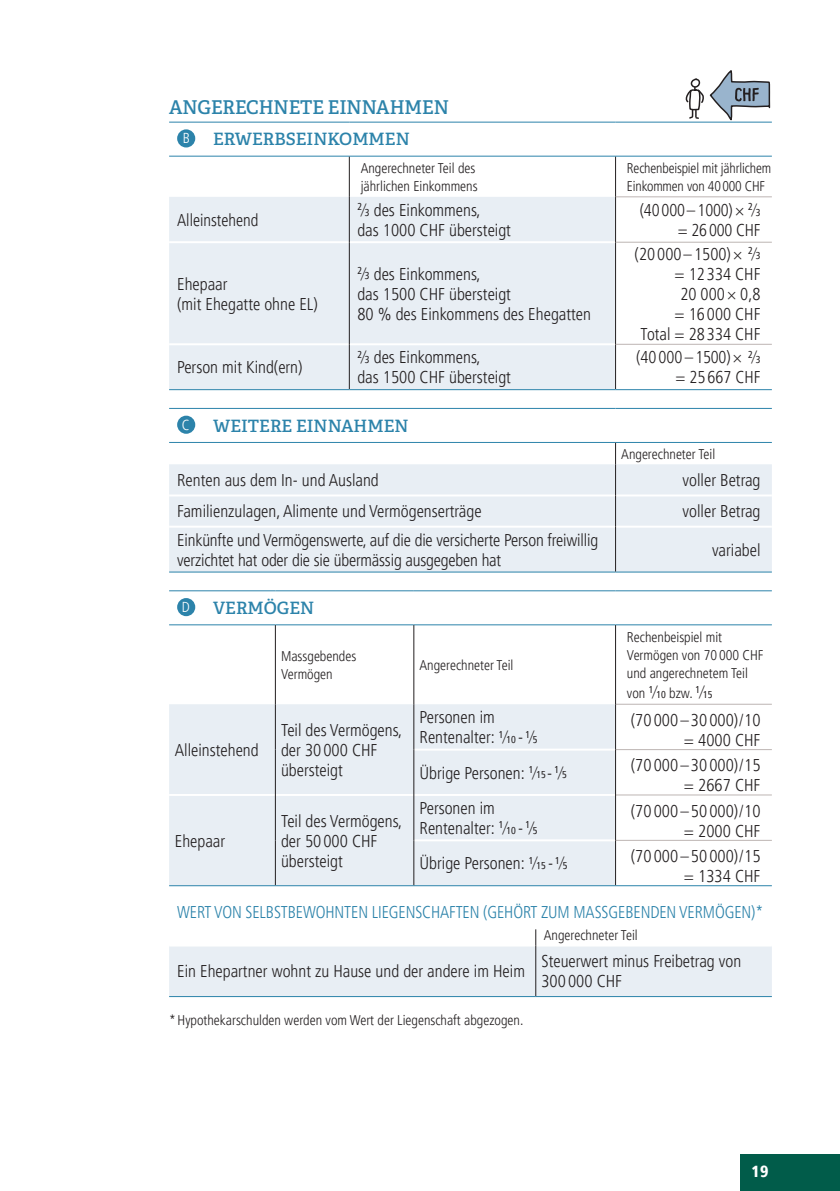
<style>
.page{position:relative;width:840px;height:1191px;background:#fff}
.page>*{position:absolute;margin:0;border:0;box-sizing:border-box;transform-origin:0 0}
.t1{font:600 19px "Adelle";letter-spacing:-.005em;color:#2c83aa}
.t2{font:300 condensed 17px/20px "Frutiger LT Pro";color:#231f20}
.t3{font:300 condensed 17px "Frutiger LT Pro";letter-spacing:-.01em;color:#2c83aa}
.t4{font:600 17px "Adelle";color:#2c83aa}
.t5{font:900 condensed 16px "Frutiger LT Pro";color:#fff}
.t6{font:300 condensed 14.4px "Frutiger LT Pro";color:#fff}
.t7{font:300 condensed 14px/18px "Frutiger LT Pro";color:#231f20}
.s1{font-weight:400;font-size:10px}
.s2{font-size:17px}
</style>
<div class="page">
<div style="left:740px;top:1154px;width:99px;height:37px;background:#015c4a"></div>
<div style="left:169px;top:197px;width:446px;height:192px;background:#e8eef4"></div>
<hr style="left:169px;top:241px;width:180px;height:2px;background:#fff">
<hr style="left:349px;top:241px;width:266px;height:2px;background:#fff">
<hr style="left:169px;top:343px;width:180px;height:2px;background:#fff">
<hr style="left:349px;top:343px;width:266px;height:2px;background:#fff">
<hr style="left:349px;top:156px;width:1px;height:41px;background:#231f20">
<hr style="left:615px;top:156px;width:1px;height:41px;background:#231f20">
<hr style="left:349px;top:197px;width:1px;height:45px;background:#231f20">
<hr style="left:615px;top:197px;width:1px;height:45px;background:#231f20">
<hr style="left:349px;top:242px;width:1px;height:102px;background:#231f20">
<hr style="left:615px;top:242px;width:1px;height:102px;background:#231f20">
<hr style="left:349px;top:344px;width:1px;height:45px;background:#231f20">
<hr style="left:615px;top:344px;width:1px;height:45px;background:#231f20">
<hr style="left:169px;top:122px;width:180px;height:1px;background:#2c83aa">
<hr style="left:349px;top:122px;width:266px;height:1px;background:#2c83aa">
<hr style="left:615px;top:122px;width:156px;height:1px;background:#2c83aa">
<hr style="left:169px;top:156px;width:180px;height:1px;background:#2c83aa">
<hr style="left:349px;top:156px;width:266px;height:1px;background:#2c83aa">
<hr style="left:615px;top:156px;width:156px;height:1px;background:#2c83aa">
<hr style="left:169px;top:389px;width:180px;height:1px;background:#2c83aa">
<hr style="left:349px;top:389px;width:266px;height:1px;background:#2c83aa">
<hr style="left:615px;top:389px;width:156px;height:1px;background:#2c83aa">
<hr style="left:615px;top:196px;width:156px;height:1px;background:#bdb5b3">
<hr style="left:615px;top:242px;width:156px;height:1px;background:#bdb5b3">
<hr style="left:615px;top:344px;width:156px;height:1px;background:#bdb5b3">
<div style="left:177px;top:129px;width:18px;height:18px;background:#2c83aa;border-radius:50%"></div>
<div style="left:169px;top:464px;width:602px;height:107px;background:#e8eef4"></div>
<hr style="left:169px;top:494px;width:446px;height:2px;background:#fff">
<hr style="left:615px;top:494px;width:156px;height:2px;background:#fff">
<hr style="left:169px;top:525px;width:446px;height:2px;background:#fff">
<hr style="left:615px;top:525px;width:156px;height:2px;background:#fff">
<hr style="left:169px;top:571px;width:446px;height:1px;background:#2c83aa">
<hr style="left:615px;top:571px;width:156px;height:1px;background:#2c83aa">
<hr style="left:615px;top:464px;width:1px;height:31px;background:#231f20">
<hr style="left:615px;top:495px;width:1px;height:31px;background:#231f20">
<hr style="left:615px;top:526px;width:1px;height:45px;background:#231f20">
<svg style="left:169px;top:408px;width:602px;height:56px"></svg>
<div style="left:177px;top:416px;width:18px;height:18px;background:#2c83aa;border-radius:50%"></div>
<div style="left:169px;top:704px;width:446px;height:181px;background:#e8eef4"></div>
<hr style="left:414px;top:748px;width:201px;height:2px;background:#fff">
<hr style="left:169px;top:794px;width:106px;height:2px;background:#fff">
<hr style="left:275px;top:794px;width:138px;height:2px;background:#fff">
<hr style="left:414px;top:794px;width:201px;height:2px;background:#fff">
<hr style="left:414px;top:839px;width:201px;height:2px;background:#fff">
<hr style="left:169px;top:590px;width:106px;height:1px;background:#2c83aa">
<hr style="left:275px;top:590px;width:138px;height:1px;background:#2c83aa">
<hr style="left:413px;top:590px;width:202px;height:1px;background:#2c83aa">
<hr style="left:615px;top:590px;width:156px;height:1px;background:#2c83aa">
<hr style="left:169px;top:624px;width:106px;height:1px;background:#2c83aa">
<hr style="left:275px;top:624px;width:138px;height:1px;background:#2c83aa">
<hr style="left:413px;top:624px;width:202px;height:1px;background:#2c83aa">
<hr style="left:615px;top:624px;width:156px;height:1px;background:#2c83aa">
<hr style="left:413px;top:885px;width:202px;height:1px;background:#2c83aa">
<hr style="left:615px;top:885px;width:156px;height:1px;background:#2c83aa">
<hr style="left:169px;top:885px;width:106px;height:1px;background:#2c83aa">
<hr style="left:275px;top:885px;width:138px;height:1px;background:#2c83aa">
<hr style="left:615px;top:704px;width:156px;height:1px;background:#bdb5b3">
<hr style="left:615px;top:749px;width:156px;height:1px;background:#bdb5b3">
<hr style="left:615px;top:794px;width:156px;height:1px;background:#bdb5b3">
<hr style="left:615px;top:840px;width:156px;height:1px;background:#bdb5b3">
<hr style="left:275px;top:625px;width:1px;height:79px;background:#231f20">
<hr style="left:413px;top:625px;width:1px;height:79px;background:#231f20">
<hr style="left:615px;top:625px;width:1px;height:79px;background:#231f20">
<hr style="left:275px;top:704px;width:1px;height:45px;background:#231f20">
<hr style="left:413px;top:704px;width:1px;height:45px;background:#231f20">
<hr style="left:615px;top:704px;width:1px;height:45px;background:#231f20">
<hr style="left:275px;top:749px;width:1px;height:46px;background:#231f20">
<hr style="left:413px;top:749px;width:1px;height:46px;background:#231f20">
<hr style="left:615px;top:749px;width:1px;height:46px;background:#231f20">
<hr style="left:275px;top:795px;width:1px;height:45px;background:#231f20">
<hr style="left:413px;top:795px;width:1px;height:45px;background:#231f20">
<hr style="left:615px;top:795px;width:1px;height:45px;background:#231f20">
<hr style="left:275px;top:840px;width:1px;height:45px;background:#231f20">
<hr style="left:413px;top:840px;width:1px;height:45px;background:#231f20">
<hr style="left:615px;top:840px;width:1px;height:45px;background:#231f20">
<div style="left:177px;top:598px;width:18px;height:18px;background:#2c83aa;border-radius:50%"></div>
<hr style="left:169px;top:996px;width:366px;height:1px;background:#2c83aa">
<hr style="left:535px;top:996px;width:236px;height:1px;background:#2c83aa">
<svg style="left:169px;top:929px;width:602px;height:67px"></svg>
<svg style="left:683px;top:70px;width:87px;height:53px"></svg>
<p class="t1" style="left:169px;top:95px;width:281px">ANGERECHNETE EINNAHMEN</p>
<p class="t6" style="left:183px;top:130px;width:9px">B</p>
<p class="t4" style="left:213px;top:129px;width:198px">ERWERBSEINKOMMEN</p>
<p class="t7" style="left:360px;top:159px;width:118px">Angerechneter Teil des jährlichen Einkommens</p>
<p class="t7" style="left:626px;top:159px;width:146px">Rechenbeispiel mit jährlichem<br>Einkommen von 40000 CHF</p>
<p class="t2" style="left:177px;top:210px;width:83px">Alleinstehend</p>
<p class="t2" style="left:357px;top:200px;width:155px"><sup>2</sup>⁄<span class="s1">3</span> des Einkommens,<br>das 1000 CHF übersteigt</p>
<p class="t2" style="left:639px;top:200px;width:122px;text-align:right">(40000– 1000)× <sup>2</sup>⁄<span class="s1">3 </span>= 26000 CHF</p>
<p class="t2" style="left:177px;top:274px;width:142px">Ehepaar<br>(mit Ehegatte ohne EL)</p>
<p class="t2" style="left:357px;top:264px;width:235px"><sup>2</sup>⁄<span class="s1">3</span> des Einkommens,<br>das 1500 CHF übersteigt<br>80 % des Einkommens des Ehegatten</p>
<p class="t2" style="left:634px;top:244px;width:127px;text-align:right">(20 000–1500)× <sup>2</sup>⁄<span class="s1">3 </span>= 12 334 CHF<br>20 000× 0,8<br>= 16 000 CHF<br>Total = 28 334 CHF</p>
<p class="t2" style="left:177px;top:358px;width:127px">Person mit Kind(ern)</p>
<p class="t2" style="left:357px;top:348px;width:155px"><sup>2</sup>⁄<span class="s1">3</span> des Einkommens,<br>das 1500 CHF übersteigt</p>
<p class="t2" style="left:635px;top:348px;width:126px;text-align:right">(40 000 –1500)× <sup>2</sup>⁄<span class="s1">3 </span>= 25 667 CHF</p>
<p class="t6" style="left:182px;top:416px;width:9px">C</p>
<p class="t4" style="left:213px;top:415px;width:197px">WEITERE EINNAHMEN</p>
<p class="t7" style="left:621px;top:445px;width:95px">Angerechneter Teil</p>
<p class="t2" style="left:177px;top:470px;width:203px">Renten aus dem In- und Ausland</p>
<p class="t2" style="left:682px;top:470px;width:79px">voller Betrag</p>
<p class="t2" style="left:177px;top:502px;width:306px">Familienzulagen, Alimente und Vermögenserträge</p>
<p class="t2" style="left:682px;top:502px;width:79px">voller Betrag</p>
<p class="t2" style="left:177px;top:530px;width:422px">Einkünfte und Vermögenswerte, auf die die versicherte Person freiwillig verzichtet hat oder die sie übermässig ausgegeben hat</p>
<p class="t2" style="left:711px;top:540px;width:50px">variabel</p>
<p class="t6" style="left:182px;top:599px;width:10px">D</p>
<p class="t4" style="left:213px;top:597px;width:102px">VERMÖGEN</p>
<p class="t7" style="left:281px;top:647px;width:77px">Massgebendes<br>Vermögen</p>
<p class="t7" style="left:419px;top:656px;width:95px">Angerechneter Teil</p>
<p class="t7" style="left:626px;top:628px;width:138px">Rechenbeispiel mit<br>Vermögen von 70 000 CHF und angerechnetem Teil</p>
<p class="t7" style="left:626px;top:684px;width:87px">von <sup>1</sup><span class="s2">⁄</span><span class="s1">10</span> bzw. <sup>1</sup><span class="s2">⁄</span><span class="s1">15</span></p>
<p class="t2" style="left:175px;top:740px;width:85px">Alleinstehend</p>
<p class="t2" style="left:281px;top:720px;width:122px">Teil des Vermögens, der 30 000 CHF übersteigt</p>
<p class="t2" style="left:419px;top:707px;width:120px">Personen im<br>Rentenalter: <sup>1</sup>⁄<span class="s1">10</span> - <sup>1</sup>⁄<span class="s1">5</span></p>
<p class="t2" style="left:630px;top:710px;width:131px;text-align:right">(70 000– 30 000)/10 = 4000 CHF</p>
<p class="t2" style="left:419px;top:763px;width:149px">Übrige Personen: <sup>1</sup>⁄<span class="s1">15</span> - <sup>1</sup>⁄<span class="s1">5</span></p>
<p class="t2" style="left:630px;top:755px;width:131px;text-align:right">(70 000– 30 000)/15 = 2667 CHF</p>
<p class="t2" style="left:419px;top:798px;width:120px">Personen im<br>Rentenalter: <sup>1</sup>⁄<span class="s1">10</span> - <sup>1</sup>⁄<span class="s1">5</span></p>
<p class="t2" style="left:630px;top:801px;width:131px;text-align:right">(70 000– 50 000)/10 = 2000 CHF</p>
<p class="t2" style="left:419px;top:853px;width:149px">Übrige Personen: <sup>1</sup>⁄<span class="s1">15</span> - <sup>1</sup>⁄<span class="s1">5</span></p>
<p class="t2" style="left:630px;top:846px;width:131px;text-align:right">(70 000– 50 000)/15 = 1334 CHF</p>
<p class="t3" style="left:177px;top:902px;width:587px">WERT VON SELBSTBEWOHNTEN LIEGENSCHAFTEN (GEHÖRT ZUM MASSGEBENDEN VERMÖGEN)*</p>
<p class="t7" style="left:543px;top:926px;width:95px">Angerechneter Teil</p>
<p class="t2" style="left:177px;top:961px;width:349px">Ein Ehepartner wohnt zu Hause und der andere im Heim</p>
<p class="t2" style="left:541px;top:951px;width:201px">Steuerwert minus Freibetrag von<br>300 000 CHF</p>
<p class="t7" style="left:169px;top:1011px;width:355px">*Hypothekarschulden werden vom Wert der Liegenschaft abgezogen.</p>
<p class="t2" style="left:281px;top:811px;width:122px">Teil des Vermögens, der 50 000 CHF übersteigt</p>
<p class="t2" style="left:175px;top:831px;width:52px">Ehepaar</p>
<p class="t5" style="left:751px;top:1162px;width:19px">19</p>
</div>
